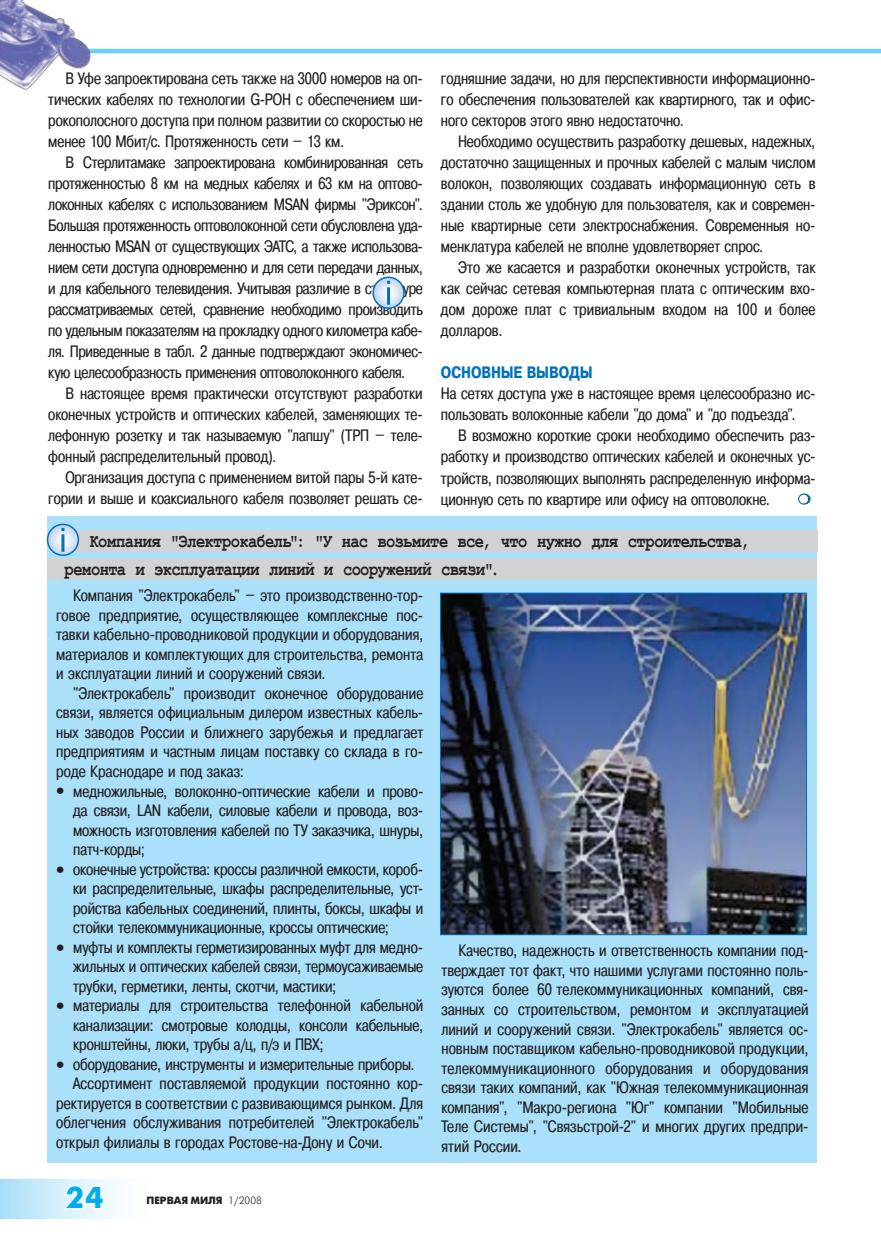
<style>
.page{position:relative;width:881px;height:1234px;background:#fff}
.page>*{position:absolute;margin:0;border:0;box-sizing:border-box;transform-origin:0 0}
.t1{font:700 30px "Futuris C";color:#00aeef}
.t2{font:700 19.5px "Courier New";letter-spacing:-.03em;color:#231f20;scale:.79 1}
.t3{font:16.5px/21px "Pragmatica Cond C";color:#231f20;text-align:justify}
.t4{font:700 16.5px "Pragmatica Cond C";color:#0072bc}
.t5{font:700 10.5px "Futuris C";color:#231f20}
.s1{font-weight:400}
</style>
<div class="page">
<div style="left:0;top:1178px;width:159px;height:40px;background:linear-gradient(to right,#b0e2f9,#fff)"></div>
<svg style="left:60px;top:1180px;width:46px;height:32px"></svg>
<hr style="left:45px;top:49px;width:835px;height:4px;background:#6bcff6">
<img style="left:0;top:0;width:91px;height:89px">
<div style="left:798px;top:494px;width:11px;height:10px;background:#4893b0;border-radius:50%"></div>
<div style="left:798px;top:493px;width:12px;height:11px;border:1px solid #006991;border-radius:50%"></div>
<svg style="left:798px;top:494px;width:10px;height:10px"></svg>
<div style="left:798px;top:493px;width:10px;height:11px;border:1px solid #006991;border-radius:50%"></div>
<div style="left:48px;top:516px;width:768px;height:645px;background:#aae0f9"></div>
<div style="left:48px;top:558px;width:768px;height:21px;background:#d1d2d4"></div>
<div style="left:60px;top:529px;width:756px;height:22px;background:#d1d2d4"></div>
<svg style="left:48px;top:524px;width:30px;height:31px"></svg>
<div style="left:47px;top:523px;width:32px;height:33px;border:2px solid #0072bc;border-radius:50%"></div>
<hr style="left:61px;top:534px;width:3px;height:17px;background:#0072bc">
<svg style="left:61px;top:527px;width:3px;height:4px"></svg>
<img style="left:442px;top:594px;width:362px;height:338px">
<div style="left:440px;top:592px;width:366px;height:342px;border:1px solid #0072bc"></div>
<svg style="left:373px;top:277px;width:31px;height:31px"></svg>
<div style="left:372px;top:276px;width:32px;height:33px;border:2px solid #0072bc;border-radius:50%"></div>
<hr style="left:387px;top:287px;width:3px;height:18px;background:#0072bc">
<p class="t3" style="left:48px;top:68px;width:376px;text-indent:17px">В Уфе запроектирована сеть также на 3000 номеров на оп&shy;тических кабелях по технологии G-РОН с обеспечением ши&shy;рокополосного доступа при полном развитии со скоростью не менее 100 Мбит/с. Протяженность сети – 13 км.</p>
<p class="t3" style="left:48px;top:152px;width:376px;text-indent:17px">В Стерлитамаке запроектирована комбинированная сеть протяженностью 8 км на медных кабелях и 63 км на оптово&shy;локонных кабелях с использованием MSAN фирмы "Эриксон".<br>Большая протяженность оптоволоконной сети обусловлена уда&shy;ленностью MSAN от существующих ЭАТС, а также использова&shy;нием сети доступа одновременно и для сети передачи данных, и для кабельного телевидения. Учитывая различие в структуре рассматриваемых сетей, сравнение необходимо производить по удельным показателям на прокладку одного километра кабе&shy;ля. Приведенные в табл. 2 данные подтверждают экономичес&shy;кую целесообразность применения оптоволоконного кабеля.</p>
<p class="t3" style="left:48px;top:383px;width:376px;text-indent:17px">В настоящее время практически отсутствуют разработки оконечных устройств и оптических кабелей, заменяющих те&shy;лефонную розетку и так называемую "лапшу" (ТРП – теле&shy;фонный распределительный провод).</p>
<p class="t3" style="left:48px;top:467px;width:376px;text-align:right">Организация доступа с применением витой пары 5-й кате&shy;гории и выше и коаксиального кабеля позволяет решать се-</p>
<p class="t3" style="left:441px;top:68px;width:376px">годняшние задачи, но для перспективности информационно&shy;го обеспечения пользователей как квартирного, так и офис&shy;ного секторов этого явно недостаточно.</p>
<p class="t3" style="left:441px;top:131px;width:376px;text-indent:17px">Необходимо осуществить разработку дешевых, надежных, достаточно защищенных и прочных кабелей с малым числом волокон, позволяющих создавать информационную сеть в здании столь же удобную для пользователя, как и современ&shy;ные квартирные сети электроснабжения. Современныя но&shy;менклатура кабелей не вполне удовлетворяет спрос.</p>
<p class="t3" style="left:441px;top:257px;width:376px;text-indent:17px">Это же касается и разработки оконечных устройств, так как сейчас сетевая компьютерная плата с оптическим вхо&shy;дом дороже плат с тривиальным входом на 100 и более долларов.</p>
<p class="t4" style="left:441px;top:363px;width:22px">Основн</p>
<p class="t4" style="left:500px;top:363px;width:60px">ые вывод</p>
<p class="t4" style="left:579px;top:363px;width:14px">ы</p>
<p class="t3" style="left:441px;top:383px;width:376px">На сетях доступа уже в настоящее время целесообразно ис&shy;пользовать волоконные кабели "до дома" и "до подъезда".</p>
<p class="t3" style="left:441px;top:425px;width:376px;text-indent:17px">В возможно короткие сроки необходимо обеспечить раз&shy;работку и производство оптических кабелей и оконечных ус&shy;тройств, позволяющих выполнять распределенную информа&shy;ционную сеть по квартире или офису на оптоволокне.</p>
<p class="t2" style="left:90px;top:528px;width:836px">Компания "Электрокабель": "У нас возьмите все, что нужно для строительства,</p>
<p class="t3" style="left:56px;top:586px;width:368px;line-height:19.5px;text-indent:17px">Компания "Электрокабель" – это производственно-тор&shy;говое предприятие, осуществляющее комплексные пос&shy;тавки кабельно-проводниковой продукции и оборудования, материалов и комплектующих для строительства, ремонта и эксплуатации линий и сооружений связи.</p>
<p class="t3" style="left:56px;top:683px;width:368px;line-height:19.5px;text-indent:17px">"Электрокабель" производит оконечное оборудование связи, является официальным дилером известных кабель&shy;ных заводов России и ближнего зарубежья и предлагает предприятиям и частным лицам поставку со склада в го&shy;роде Краснодаре и под заказ:</p>
<p class="t3" style="left:73px;top:781px;width:351px;line-height:19.5px;text-indent:-17px">• медножильные, волоконно-оптические кабели и прово&shy;да связи, LAN кабели, силовые кабели и провода, воз&shy;можность изготовления кабелей по ТУ заказчика, шнуры, патч-корды;</p>
<p class="t3" style="left:73px;top:859px;width:351px;line-height:19.5px;text-indent:-17px">• оконечные устройства: кроссы различной емкости, короб&shy;ки распределительные, шкафы распределительные, уст&shy;ройства кабельных соединений, плинты, боксы, шкафы и стойки телекоммуникационные, кроссы оптические;</p>
<p class="t3" style="left:73px;top:937px;width:351px;line-height:19.5px;text-indent:-17px">• муфты и комплекты герметизированных муфт для медно&shy;жильных и оптических кабелей связи, термоусаживаемые трубки, герметики, ленты, скотчи, мастики;</p>
<p class="t3" style="left:73px;top:995px;width:351px;line-height:19.5px;text-indent:-17px">• материалы для строительства телефонной кабельной канализации: смотровые колодцы, консоли кабельные, кронштейны, люки, трубы а/ц, п/э и ПВХ;</p>
<p class="t3" style="left:56px;top:1053px;width:360px">• оборудование, инструменты и измерительные приборы.</p>
<p class="t3" style="left:73px;top:1072px;width:351px">Ассортимент поставляемой продукции постоянно кор-</p>
<p class="t3" style="left:56px;top:1092px;width:368px">ректируется в соответствии с развивающимся рынком. Для</p>
<p class="t3" style="left:56px;top:1111px;width:368px">облегчения обслуживания потребителей "Электрокабель"</p>
<p class="t3" style="left:56px;top:1131px;width:328px">открыл филиалы в городах Ростове-на-Дону и Сочи.</p>
<p class="t2" style="left:65px;top:556px;width:552px">ремонта и эксплуатации линий и сооружений связи".</p>
<p class="t3" style="left:441px;top:940px;width:368px;line-height:19.5px;text-indent:17px">Качество, надежность и ответственность компании под&shy;тверждает тот факт, что нашими услугами постоянно поль&shy;зуются более 60 телекоммуникационных компаний, свя&shy;занных со строительством, ремонтом и эксплуатацией линий и сооружений связи. "Электрокабель" является ос&shy;новным поставщиком кабельно-проводниковой продукции, телекоммуникационного оборудования и оборудования связи таких компаний, как "Южная телекоммуникационная компания", "Макро-региона "Юг" компании "Мобильные Теле Системы", "Связьстрой-2" и многих других предпри&shy;ятий России.</p>
<h1 class="t1" style="left:66px;top:1180px;width:39px">24</h1>
<p class="t5" style="left:146px;top:1194px;width:117px">ПЕРВАЯ МИЛЯ <span class="s1">1/2008</span></p>
</div>
